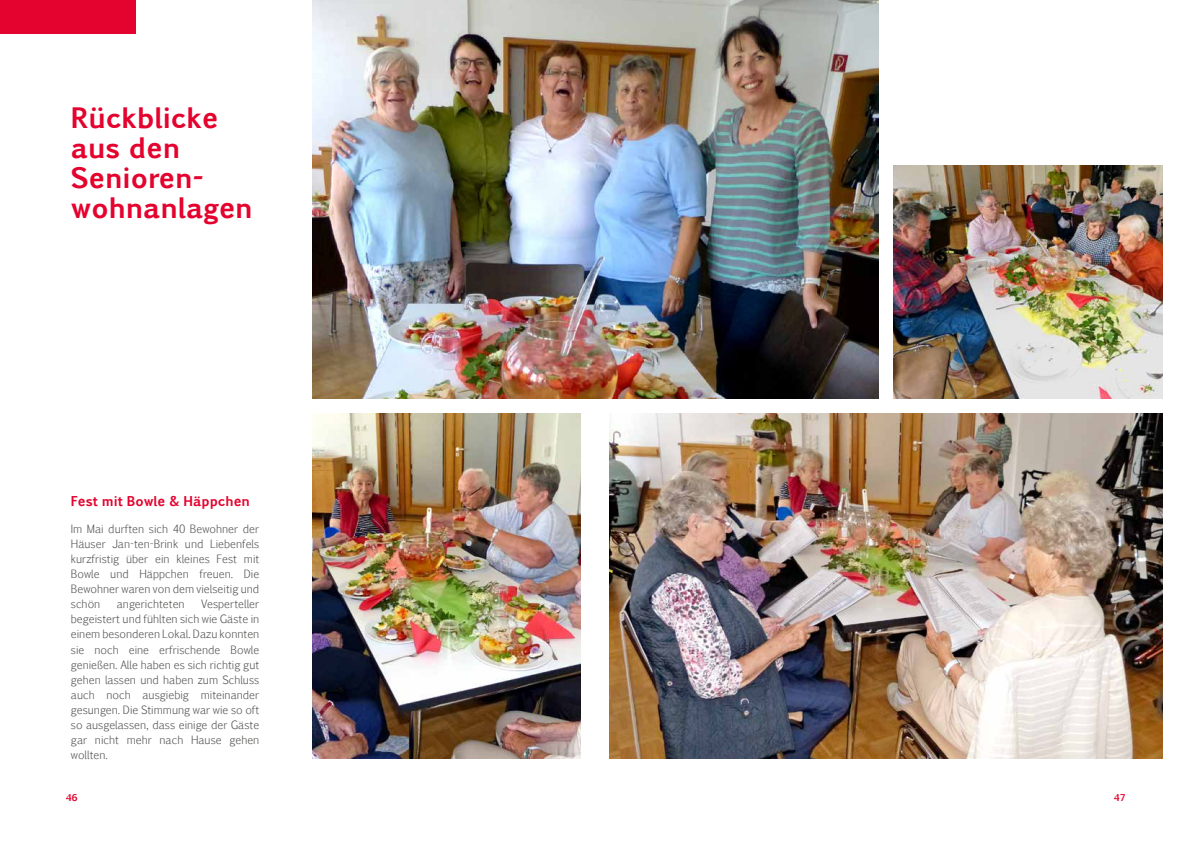
<style>
.page{position:relative;width:1191px;height:842px;background:#fff}
.page>*{position:absolute;margin:0;border:0;box-sizing:border-box;transform-origin:0 0}
.t1{font:700 27px/30px "Pigiarniq";color:#e4032e}
.t2{font:700 13px "Pigiarniq";color:#e4032e}
.t3{font:300 11px/15px "Pigiarniq";color:#575756;text-align:justify}
.t4{font:700 9px "Pigiarniq";color:#e4032e}
</style>
<div class="page">
<img style="left:312px;top:413px;width:268px;height:345px">
<img style="left:609px;top:413px;width:553px;height:345px">
<img style="left:893px;top:165px;width:269px;height:233px">
<img style="left:312px;top:0;width:566px;height:398px">
<div style="left:0;top:0;width:136px;height:34px;background:#e4032e"></div>
<h1 class="t1" style="left:71px;top:103px;width:183px">Rückblicke aus den<br>Senioren&shy;wohnanlagen</h1>
<p class="t2" style="left:71px;top:492px;width:181px">Fest mit Bowle &amp; Häppchen</p>
<p class="t3" style="left:71px;top:521px;width:190px">Im Mai durften sich 40 Bewohner der Häuser Jan-ten-Brink und Liebenfels kurzfristig über ein kleines Fest mit Bowle und Häppchen freuen. Die Bewohner waren von dem vielseitig und schön</p>
<p class="t3" style="left:71px;top:596px;width:190px;text-indent:130px">Vesperteller begeistert und fühlten sich wie Gäste in einem besonderen Lokal. Dazu konnten sie noch eine erfrischende Bowle genießen. Alle haben es sich richtig gut gehen lassen und haben zum Schluss auch noch ausgiebig miteinander gesungen. Die Stimmung war wie so oft so ausgelassen, dass einige der Gäste gar nicht mehr nach Hause gehen wollten.</p>
<p class="t3" style="left:117px;top:596px;width:69px">angerichteten</p>
<p class="t4" style="left:66px;top:791px;width:13px">46</p>
<p class="t4" style="left:1114px;top:791px;width:13px">47</p>
</div>
